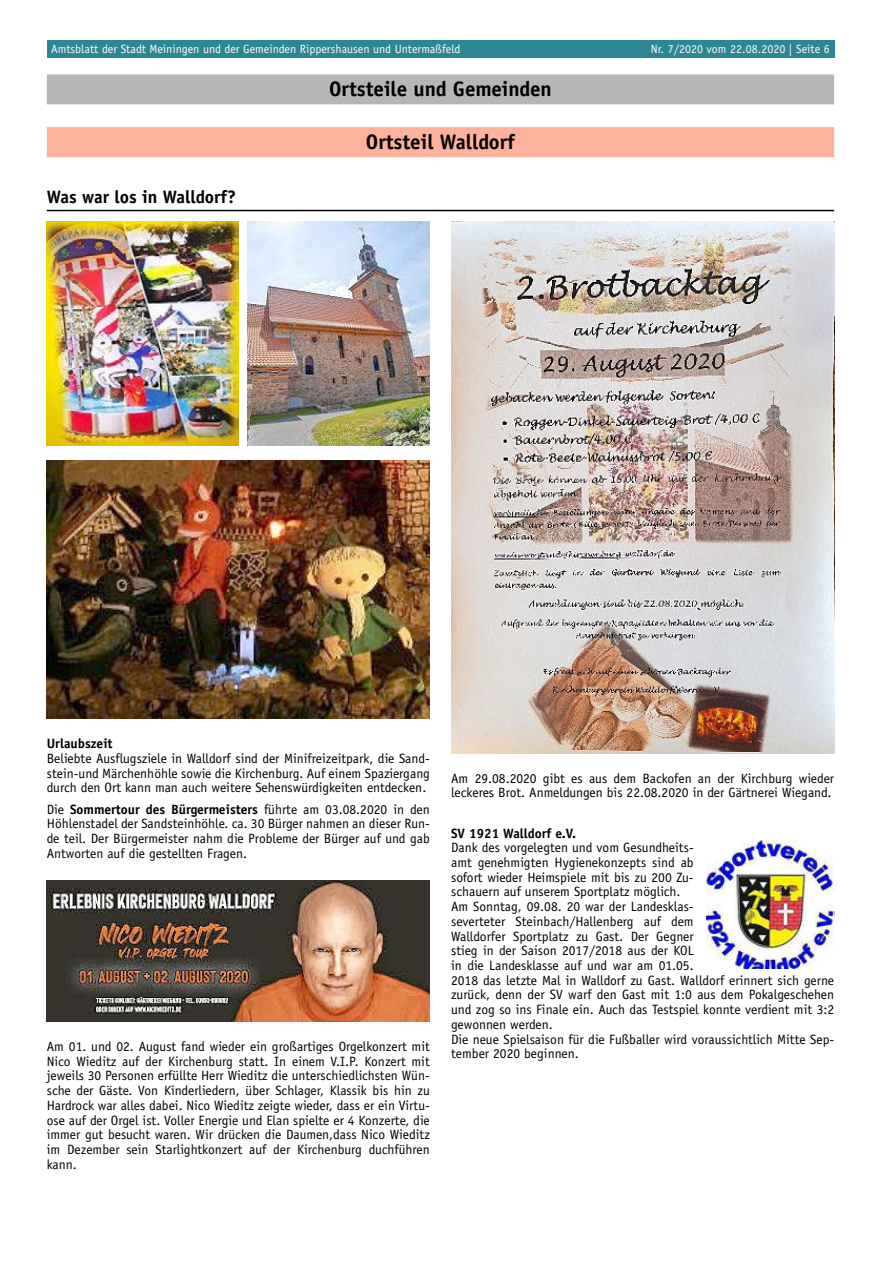
<style>
.page{position:relative;width:881px;height:1263px;background:#fff}
.page>*{position:absolute;margin:0;border:0;box-sizing:border-box;transform-origin:0 0}
.t1{font:700 21px "Officina Sans LT";color:#000}
.t2{font:700 18px "Officina Sans LT";color:#000}
.t3{font:13.5px/14.7px "Officina Sans LT";color:#000;text-align:justify}
.t4{font:700 13.5px "Officina Sans LT";color:#000}
.t5{font:12px "Officina Sans LT";color:#fff}
.s1{font-weight:700}
</style>
<div class="page">
<div style="left:47px;top:40px;width:786px;height:17px;background:#2c8695"></div>
<div style="left:47px;top:74px;width:786px;height:30px;background:#b8b6b4"></div>
<div style="left:47px;top:127px;width:786px;height:30px;background:#fdb29b"></div>
<hr style="left:47px;top:210px;width:786px;height:1px;background:#000">
<img style="left:47px;top:222px;width:191px;height:223px">
<img style="left:247px;top:222px;width:182px;height:223px">
<img style="left:47px;top:461px;width:382px;height:258px">
<img style="left:47px;top:880px;width:382px;height:141px">
<img style="left:451px;top:222px;width:382px;height:531px">
<img style="left:706px;top:841px;width:127px;height:127px">
<p class="t5" style="left:51px;top:43px;width:411px">Amtsblatt der Stadt Meiningen und der Gemeinden Rippershausen und Untermaßfeld</p>
<p class="t5" style="left:650px;top:43px;width:180px">Nr. 7/2020 vom 22.08.2020 | Seite 6</p>
<h1 class="t1" style="left:329px;top:77px;width:224px">Ortsteile und Gemeinden</h1>
<h1 class="t1" style="left:366px;top:129px;width:150px">Ortsteil Walldorf</h1>
<h2 class="t2" style="left:47px;top:187px;width:191px">Was war los in Walldorf?</h2>
<p class="t4" style="left:47px;top:736px;width:67px">Urlaubszeit</p>
<p class="t3" style="left:47px;top:751px;width:384px">Beliebte Ausflugsziele in Walldorf sind der Minifreizeitpark, die Sand&shy;stein-und Märchenhöhle sowie die Kirchenburg. Auf einem Spaziergang durch den Ort kann man auch weitere Sehenswürdigkeiten entdecken.</p>
<p class="t3" style="left:47px;top:802px;width:384px">Die <span class="s1">Sommertour des Bürgermeisters</span> führte am 03.08.2020 in den Höhlenstadel der Sandsteinhöhle. ca. 30 Bürger nahmen an dieser Run&shy;de teil. Der Bürgermeister nahm die Probleme der Bürger auf und gab Antworten auf die gestellten Fragen.</p>
<p class="t3" style="left:47px;top:1039px;width:384px">Am 01. und 02. August fand wieder ein großartiges Orgelkonzert mit Nico Wieditz auf der Kirchenburg statt. In einem V.I.P. Konzert mit jeweils 30 Personen erfüllte Herr Wieditz die unterschiedlichsten Wün&shy;sche der Gäste. Von Kinderliedern, über Schlager, Klassik bis hin zu Hardrock war alles dabei. Nico Wieditz zeigte wieder, dass er ein Virtu&shy;ose auf der Orgel ist. Voller Energie und Elan spielte er 4 Konzerte, die immer gut besucht waren. Wir drücken die Daumen,dass Nico Wieditz im Dezember sein Starlightkonzert auf der Kirchenburg duchführen kann.</p>
<p class="t3" style="left:451px;top:771px;width:384px">Am 29.08.2020 gibt es aus dem Backofen an der Kirchburg wieder leckeres Brot. Anmeldungen bis 22.08.2020 in der Gärtnerei Wiegand.</p>
<p class="t4" style="left:451px;top:825px;width:126px">SV 1921 Walldorf e.V.</p>
<p class="t3" style="left:451px;top:840px;width:384px;text-align:left">Dank des vorgelegten und vom Gesundheits-<br>amt genehmigten Hygienekonzepts sind ab<br>sofort wieder Heimspiele mit bis zu 200 Zu-<br>schauern auf unserem Sportplatz möglich.<br>Am Sonntag, 09.08. 20 war der Landesklas-<br>severteter Steinbach/Hallenberg auf dem<br>Walldorfer Sportplatz zu Gast. Der Gegner<br>stieg in der Saison 2017/2018 aus der KOL<br>in die Landesklasse auf und war am 01.05.<br>2018 das letzte Mal in Walldorf zu Gast. Walldorf erinnert sich gerne zurück, denn der SV warf den Gast mit 1:0 aus dem Pokalgeschehen und zog so ins Finale ein. Auch das Testspiel konnte verdient mit 3:2 gewonnen werden.<br>Die neue Spielsaison für die Fußballer wird voraussichtlich Mitte Sep&shy;tember 2020 beginnen.</p>
</div>
